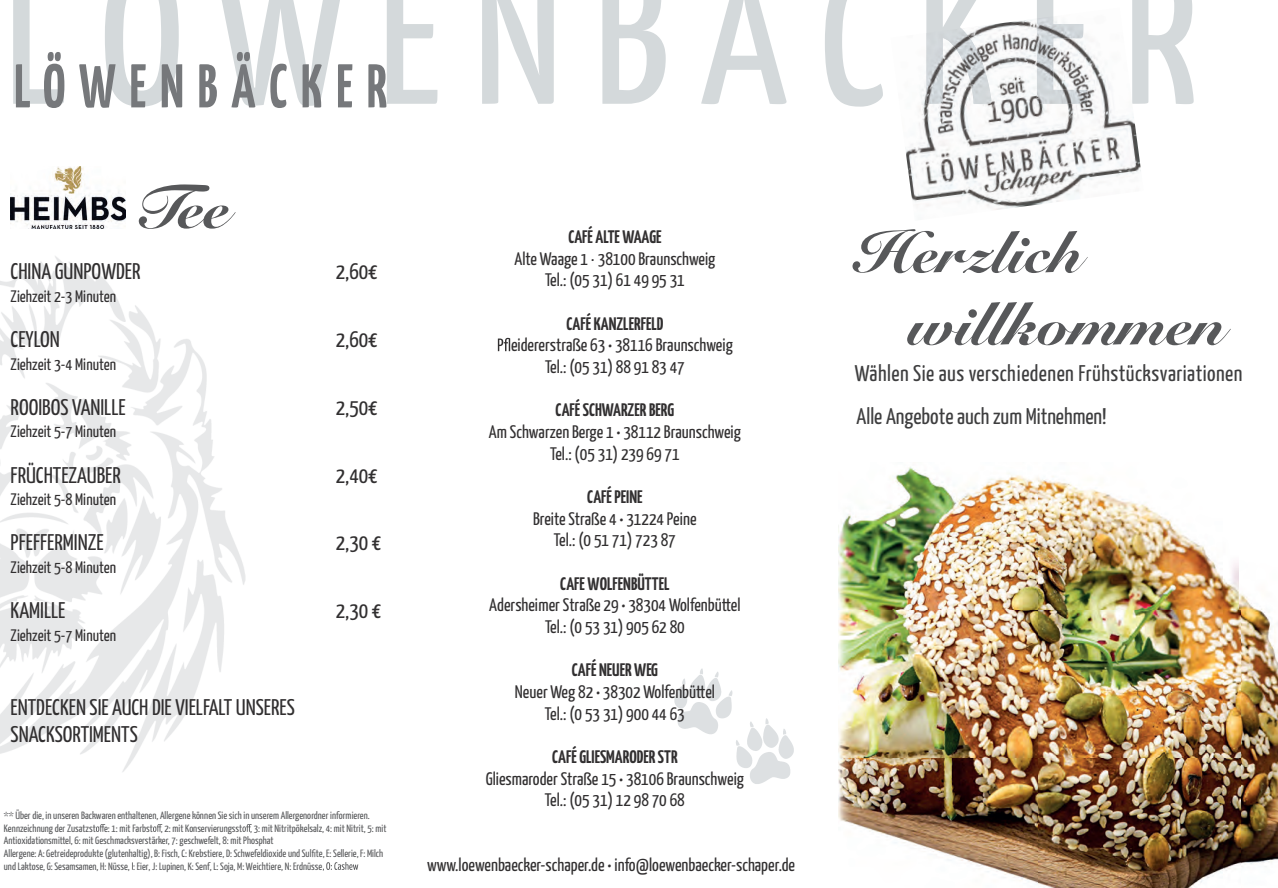
<style>
.page{position:relative;width:1278px;height:888px;background:#fff}
.page>*{position:absolute;margin:0;border:0;box-sizing:border-box;transform-origin:0 0}
.t1{font:700 61.65px "Yanone Kaffeesatz";letter-spacing:.25em;color:#76787b;scale:.9 1}
.t2{font:60.15px "Snell Roundhand LT Std Blk Scr";color:#57585a}
.t3{font:58.65px "Snell Roundhand LT Std Blk Scr";color:#57585a}
.t4{font:22.5px/27px "Yanone Kaffeesatz";color:#312f30}
.t5{font:22.5px "Yanone Kaffeesatz";letter-spacing:.02em;color:#3e3e3f}
.t6{font:22.5px "Yanone Kaffeesatz";color:#3e3e3f}
.t7{font:18px/21.6px "Yanone Kaffeesatz";color:#312f30;text-align:center}
.t8{font:700 18px "Yanone Kaffeesatz";color:#312f30}
.t9{font:16.5px "Yanone Kaffeesatz";color:#312f30}
.t10{font:10.5px/12.6px "Yanone Kaffeesatz";color:#57585a}
</style>
<div class="page">
<img style="left:0;top:256px;width:245px;height:516px">
<svg style="left:674px;top:669px;width:119px;height:115px"></svg>
<svg style="left:96px;top:824px;width:9px;height:8px"></svg>
<svg style="left:153px;top:824px;width:9px;height:8px"></svg>
<svg style="left:242px;top:824px;width:10px;height:8px"></svg>
<svg style="left:311px;top:849px;width:4px;height:8px"></svg>
<svg style="left:323px;top:862px;width:35px;height:9px"></svg>
<img style="left:11px;top:166px;width:115px;height:62px">
<svg style="left:498px;top:338px;width:12px;height:13px"></svg>
<svg style="left:13px;top:0;width:51px;height:104px"></svg>
<svg style="left:105px;top:0;width:74px;height:107px"></svg>
<svg style="left:222px;top:0;width:118px;height:106px"></svg>
<svg style="left:387px;top:0;width:51px;height:104px"></svg>
<svg style="left:482px;top:0;width:71px;height:104px"></svg>
<svg style="left:602px;top:0;width:63px;height:104px"></svg>
<svg style="left:701px;top:0;width:85px;height:104px"></svg>
<svg style="left:926px;top:0;width:50px;height:8px"></svg>
<svg style="left:1037px;top:0;width:17px;height:8px"></svg>
<svg style="left:825px;top:0;width:58px;height:107px"></svg>
<img style="left:838px;top:467px;width:439px;height:421px">
<img style="left:906px;top:8px;width:235px;height:202px">
<img style="left:926px;top:28px;width:65px;height:76px">
<img style="left:1036px;top:16px;width:51px;height:88px">
<svg style="left:1131px;top:0;width:62px;height:105px"></svg>
<h1 class="t1" style="left:14px;top:42px;width:415px">LÖWENBÄCKER</h1>
<h2 class="t2" style="left:131px;top:171px;width:99px">Tee</h2>
<h3 class="t4" style="left:11px;top:257px;width:131px">CHINA GUNPOWDER</h3>
<h3 class="t4" style="left:336px;top:257px;width:43px">2,60€</h3>
<h3 class="t9" style="left:11px;top:285px;width:107px">Ziehzeit 2-3 Minuten</h3>
<h3 class="t4" style="left:11px;top:325px;width:51px">CEYLON</h3>
<h3 class="t4" style="left:336px;top:325px;width:43px">2,60€</h3>
<h3 class="t9" style="left:11px;top:352px;width:107px">Ziehzeit 3-4 Minuten</h3>
<h3 class="t4" style="left:11px;top:392px;width:116px">ROOIBOS VANILLE</h3>
<h3 class="t4" style="left:336px;top:392px;width:43px">2,50€</h3>
<h3 class="t9" style="left:11px;top:420px;width:107px">Ziehzeit 5-7 Minuten</h3>
<h3 class="t4" style="left:11px;top:460px;width:112px">FRÜCHTEZAUBER</h3>
<h3 class="t4" style="left:336px;top:460px;width:43px">2,40€</h3>
<h3 class="t9" style="left:11px;top:488px;width:107px">Ziehzeit 5-8 Minuten</h3>
<h3 class="t4" style="left:11px;top:528px;width:94px">PFEFFERMINZE</h3>
<h3 class="t4" style="left:336px;top:528px;width:47px">2,30 €</h3>
<h3 class="t9" style="left:11px;top:555px;width:107px">Ziehzeit 5-8 Minuten</h3>
<h3 class="t4" style="left:11px;top:596px;width:56px">KAMILLE</h3>
<h3 class="t4" style="left:336px;top:596px;width:47px">2,30 €</h3>
<h3 class="t9" style="left:11px;top:623px;width:107px">Ziehzeit 5-7 Minuten</h3>
<h3 class="t4" style="left:11px;top:692px;width:285px">ENTDECKEN SIE AUCH DIE VIELFALT UNSERES<br>SNACKSORTIMENTS</h3>
<p class="t10" style="left:4px;top:809px;width:384px">** Über die, in unseren Backwaren enthaltenen, Allergene können Sie sich in unserem Allergenordner informieren.<br>Kennzeichnung der Zusatzst e: 1: mit Farbst , 2: mit Konservierungsst , 3: mit Nitritpökelsalz, 4: mit Nitrit, 5: mit Antioxidationsmittel, 6: mit Geschmacksverstärker, 7: geschwefelt, 8: mit Phosphat<br>Allergene: A: Getreideprodukte (glutenhaltig), B: Fisch, C: Krebstiere, D: Schwefeldioxide und Sul te, E: Sellerie, F: Milch und Laktose, G: Sesamsamen, H: Nüsse, : Eier, J: Lupinen, K: Senf, L: Soja, M: Weichtiere, N: Erdnüsse</p>
<h3 class="t8" style="left:568px;top:224px;width:95px">CAFÉ ALTE WAAGE</h3>
<h3 class="t7" style="left:514px;top:247px;width:202px">Alte Waage 1 · 38100 Braunschweig<br>Tel.: (05 31) 61 49 95 31</h3>
<h3 class="t8" style="left:566px;top:310px;width:98px">CAFÉ KANZLERFELD</h3>
<h3 class="t7" style="left:545px;top:333px;width:189px;text-align:left;text-indent:-34px">eidererstraße 63 • 38116 Braunschweig<br>Tel.: (05 31) 88 91 83 47</h3>
<h3 class="t8" style="left:555px;top:397px;width:120px">CAFÉ SCHWARZER BERG</h3>
<h3 class="t7" style="left:489px;top:420px;width:253px">Am Schwarzen Berge 1 • 38112 Braunschweig<br>Tel.: (05 31) 239 69 71</h3>
<h3 class="t8" style="left:587px;top:484px;width:57px">CAFÉ PEINE</h3>
<h3 class="t7" style="left:533px;top:507px;width:165px">Breite Straße 4 • 31224 Peine<br>Tel.: (0 51 71) 723 87</h3>
<h3 class="t8" style="left:560px;top:571px;width:111px">CAFE WOLFENBÜTTEL</h3>
<h3 class="t7" style="left:489px;top:593px;width:253px">Adersheimer Straße 29 • 38304 Wolfenbüttel<br>Tel.: (0 53 31) 905 62 80</h3>
<h3 class="t8" style="left:571px;top:657px;width:88px">CAFÉ NEUER WEG</h3>
<h3 class="t7" style="left:515px;top:680px;width:201px">Neuer Weg 82 • 38302 Wolfenbüttel<br>Tel.: (0 53 31) 900 44 63</h3>
<h3 class="t8" style="left:552px;top:744px;width:127px">CAFÉ GLIESMARODER STR</h3>
<h3 class="t7" style="left:486px;top:767px;width:260px">Gliesmaroder Straße 15 • 38106 Braunschweig<br>Tel.: (05 31) 12 98 70 68</h3>
<h3 class="t7" style="left:427px;top:853px;width:369px">www.loewenbaecker-schaper.de • info@loewenbaecker-schaper.de</h3>
<h3 class="t3" style="left:853px;top:217px;width:229px">Herzlich</h3>
<h2 class="t2" style="left:908px;top:288px;width:317px">willkommen</h2>
<h3 class="t5" style="left:854px;top:357px;width:389px">Wählen Sie aus verschiedenen Frühstücksvariationen</h3>
<h3 class="t6" style="left:856px;top:400px;width:251px">Alle Angebote auch zum Mitnehmen!</h3>
</div>
